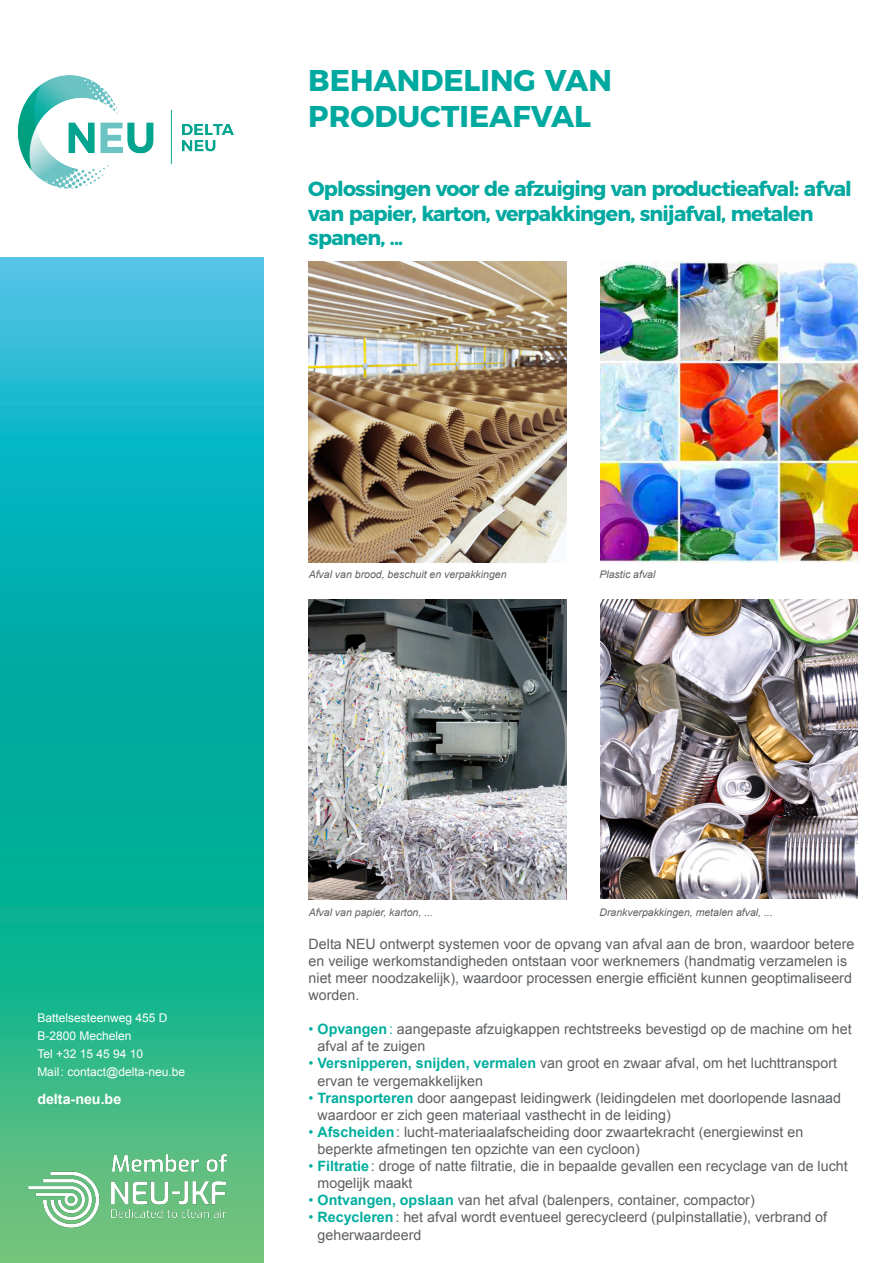
<style>
.page{position:relative;width:893px;height:1263px;background:#fff}
.page>*{position:absolute;margin:0;border:0;box-sizing:border-box;transform-origin:0 0}
.titre_recto{font:700 30px/36px "Montserrat";color:#00a9a0}
.sous-titre_recto{font:700 20.55px/24.6px "Montserrat";letter-spacing:-.04em;color:#00a9a0}
.txt_petit{font:14.25px/17.1px "Arial";color:#5c5f62}
.lien_site{font:700 14.25px "Arial";color:#fff}
.bloc_adresse{font:12px "Arial";color:#fff}
.t1{font:italic 10.5px "Arial";color:#5d6062}
.s1{color:#00ae9e}
.s2{font-weight:700;color:#00ae9e}
</style>
<div class="page">
<svg style="left:0;top:258px;width:263px;height:1005px;background:#10b3ac"></svg>
<img style="left:600px;top:600px;width:258px;height:299px">
<img style="left:309px;top:600px;width:257px;height:299px">
<img style="left:600px;top:262px;width:257px;height:300px">
<img style="left:309px;top:262px;width:257px;height:300px">
<img style="left:0;top:1080px;width:260px;height:183px">
<img style="left:17px;top:75px;width:217px;height:114px">
<p class="titre_recto" style="left:308px;top:60px;width:305px">BEHANDELING VAN<br>PRODUCTIEAFVAL</p>
<p class="sous-titre_recto" style="left:308px;top:175px;width:545px">Oplossingen voor de afzuiging van productieafval: afval van papier, karton, verpakkingen, snijafval, metalen spanen, ...</p>
<p class="t1" style="left:309px;top:568px;width:199px">Afval van brood, beschuit en verpakkingen</p>
<p class="t1" style="left:599px;top:568px;width:58px">Plastic afval</p>
<p class="bloc_adresse" style="left:37px;top:1010px;width:132px">Battelsesteenweg 455 D</p>
<p class="bloc_adresse" style="left:37px;top:1028px;width:96px">B-2800 Mechelen</p>
<p class="bloc_adresse" style="left:37px;top:1046px;width:107px">Tel +32 15 45 94 10</p>
<p class="bloc_adresse" style="left:37px;top:1064px;width:149px">Mail: contact@delta-neu.be</p>
<p class="lien_site" style="left:37px;top:1090px;width:85px">delta-neu.be</p>
<p class="t1" style="left:309px;top:905px;width:126px">Afval van papier, karton, ...</p>
<p class="t1" style="left:599px;top:905px;width:175px">Drankverpakkingen, metalen afval, ...</p>
<p class="txt_petit" style="left:309px;top:935px;width:547px">Delta NEU ontwerpt systemen voor de opvang van afval aan de bron, waardoor betere en veilige werkomstandigheden ontstaan voor werknemers (handmatig verzamelen is niet meer noodzakelijk), waardoor processen energie efficiënt kunnen geoptimaliseerd worden.</p>
<p class="txt_petit" style="left:318px;top:1021px;width:536px;text-indent:-9px"><span class="s1">•</span> <span class="s2">Opvangen</span><span class="s1">:</span> aangepaste afzuigkappen rechtstreeks bevestigd op de machine om het afval af te zuigen</p>
<p class="txt_petit" style="left:318px;top:1055px;width:521px;text-indent:-9px"><span class="s1">•</span> <span class="s2">Versnipperen, snijden, vermalen</span> van groot en zwaar afval, om het luchttransport ervan te vergemakkelijken</p>
<p class="txt_petit" style="left:318px;top:1089px;width:525px;text-indent:-9px"><span class="s1">•</span> <span class="s2">Transporteren</span> door aangepast leidingwerk (leidingdelen met doorlopende lasnaad waardoor er zich geen materiaal vasthecht in de leiding)</p>
<p class="txt_petit" style="left:318px;top:1123px;width:487px;text-indent:-9px"><span class="s1">•</span> <span class="s2">Afscheiden</span>: lucht-materiaalafscheiding door zwaartekracht (energiewinst en beperkte afmetingen ten opzichte van een cycloon)</p>
<p class="txt_petit" style="left:318px;top:1158px;width:532px;text-indent:-9px"><span class="s1">•</span> <span class="s2">Filtratie</span>: droge of natte filtratie, die in bepaalde gevallen een recyclage van de lucht mogelijk maakt</p>
<p class="txt_petit" style="left:309px;top:1192px;width:448px"><span class="s1">•</span> <span class="s2">Ontvangen, opslaan</span> van het afval (balenpers, container, compactor)</p>
<p class="txt_petit" style="left:318px;top:1209px;width:511px;text-indent:-9px"><span class="s1">•</span> <span class="s2">Recycleren</span>: het afval wordt eventueel gerecycleerd (pulpinstallatie), verbrand of geherwaardeerd</p>
</div>
